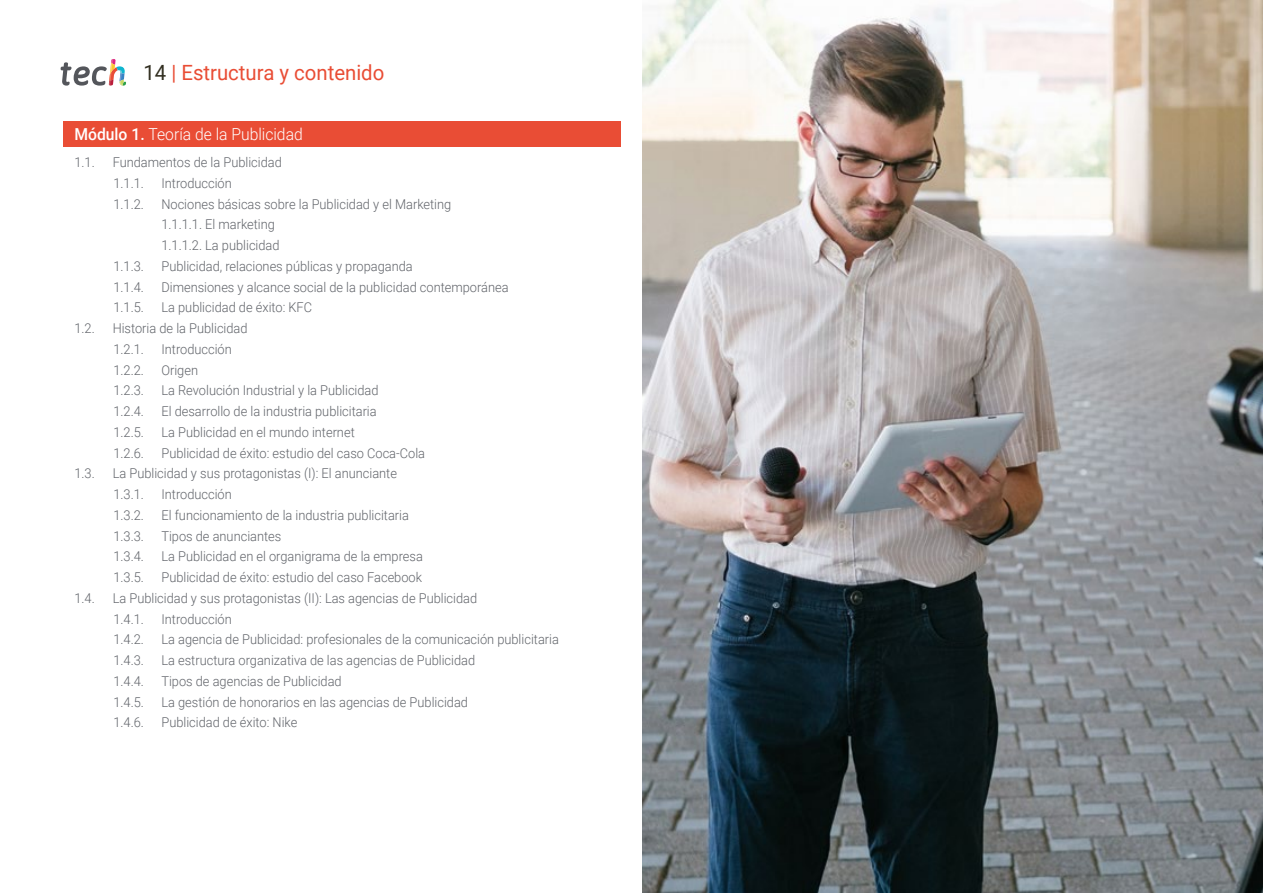
<style>
.page{position:relative;width:1263px;height:893px;background:#fff}
.page>*{position:absolute;margin:0;border:0;box-sizing:border-box;transform-origin:0 0}
.t1{font:21px "Roboto";color:#e94d35}
.t2{font:300 16.5px "Roboto";color:#fff;scale:.95 1}
.t3{font:300 13.5px/20.7px "Roboto";color:#61646a;scale:.95 1}
.s1{color:#312e20}
.s2{font-weight:500}
</style>
<div class="page">
<img style="left:642px;top:0;width:621px;height:893px">
<div style="left:63px;top:121px;width:558px;height:25px;background:#e94d35"></div>
<svg style="left:61px;top:59px;width:65px;height:27px"></svg>
<h1 class="t1" style="left:144px;top:57px;width:242px"><span class="s1">14</span> | Estructura y contenido</h1>
<p class="t2" style="left:74px;top:123px;width:242px"><span class="s2">Módulo 1.</span> Teoría de la Publicidad</p>
<p class="t3" style="left:74px;top:151px;width:23px">1.1.</p>
<p class="t3" style="left:113px;top:151px;width:180px">Fundamentos de la Publicidad<br>1.1.1.</p>
<p class="t3" style="left:161px;top:172px;width:76px">Introducción</p>
<p class="t3" style="left:113px;top:193px;width:34px">1.1.2.</p>
<p class="t3" style="left:161px;top:193px;width:307px">Nociones básicas sobre la Publicidad y el Marketing<br>1.1.1.1. El marketing<br>1.1.1.2. La publicidad</p>
<p class="t3" style="left:113px;top:255px;width:34px">1.1.3.</p>
<p class="t3" style="left:161px;top:255px;width:266px">Publicidad, relaciones públicas y propaganda</p>
<p class="t3" style="left:113px;top:276px;width:34px">1.1.4.</p>
<p class="t3" style="left:161px;top:276px;width:367px">Dimensiones y alcance social de la publicidad contemporánea</p>
<p class="t3" style="left:113px;top:297px;width:34px">1.1.5.</p>
<p class="t3" style="left:161px;top:297px;width:160px">La publicidad de éxito: KFC</p>
<p class="t3" style="left:74px;top:317px;width:23px">1.2.</p>
<p class="t3" style="left:113px;top:317px;width:144px">Historia de la Publicidad<br>1.2.1.</p>
<p class="t3" style="left:161px;top:338px;width:76px">Introducción</p>
<p class="t3" style="left:113px;top:359px;width:34px">1.2.2.</p>
<p class="t3" style="left:161px;top:359px;width:40px">Origen</p>
<p class="t3" style="left:113px;top:380px;width:34px">1.2.3.</p>
<p class="t3" style="left:161px;top:380px;width:230px">La Revolución Industrial y la Publicidad</p>
<p class="t3" style="left:113px;top:400px;width:34px">1.2.4.</p>
<p class="t3" style="left:161px;top:400px;width:228px">El desarrollo de la industria publicitaria</p>
<p class="t3" style="left:113px;top:421px;width:34px">1.2.5.</p>
<p class="t3" style="left:161px;top:421px;width:205px">La Publicidad en el mundo internet</p>
<p class="t3" style="left:113px;top:442px;width:34px">1.2.6.</p>
<p class="t3" style="left:161px;top:442px;width:279px">Publicidad de éxito: estudio del caso Coca-Cola</p>
<p class="t3" style="left:74px;top:463px;width:23px">1.3.</p>
<p class="t3" style="left:113px;top:463px;width:301px">La Publicidad y sus protagonistas (I): El anunciante<br>1.3.1.</p>
<p class="t3" style="left:161px;top:483px;width:76px">Introducción</p>
<p class="t3" style="left:113px;top:504px;width:34px">1.3.2.</p>
<p class="t3" style="left:161px;top:504px;width:262px">El funcionamiento de la industria publicitaria</p>
<p class="t3" style="left:113px;top:525px;width:34px">1.3.3.</p>
<p class="t3" style="left:161px;top:525px;width:128px">Tipos de anunciantes</p>
<p class="t3" style="left:113px;top:546px;width:34px">1.3.4.</p>
<p class="t3" style="left:161px;top:546px;width:277px">La Publicidad en el organigrama de la empresa</p>
<p class="t3" style="left:113px;top:566px;width:34px">1.3.5.</p>
<p class="t3" style="left:161px;top:566px;width:276px">Publicidad de éxito: estudio del caso Facebook</p>
<p class="t3" style="left:74px;top:587px;width:23px">1.4.</p>
<p class="t3" style="left:113px;top:587px;width:385px">La Publicidad y sus protagonistas (II): Las agencias de Publicidad<br>1.4.1.</p>
<p class="t3" style="left:161px;top:608px;width:76px">Introducción</p>
<p class="t3" style="left:113px;top:629px;width:34px">1.4.2.</p>
<p class="t3" style="left:161px;top:629px;width:420px">La agencia de Publicidad: profesionales de la comunicación publicitaria</p>
<p class="t3" style="left:113px;top:649px;width:34px">1.4.3.</p>
<p class="t3" style="left:161px;top:649px;width:332px">La estructura organizativa de las agencias de Publicidad</p>
<p class="t3" style="left:113px;top:670px;width:34px">1.4.4.</p>
<p class="t3" style="left:161px;top:670px;width:191px">Tipos de agencias de Publicidad</p>
<p class="t3" style="left:113px;top:691px;width:34px">1.4.5.</p>
<p class="t3" style="left:161px;top:691px;width:324px">La gestión de honorarios en las agencias de Publicidad</p>
<p class="t3" style="left:113px;top:712px;width:34px">1.4.6.</p>
<p class="t3" style="left:161px;top:712px;width:145px">Publicidad de éxito: Nike</p>
</div>
